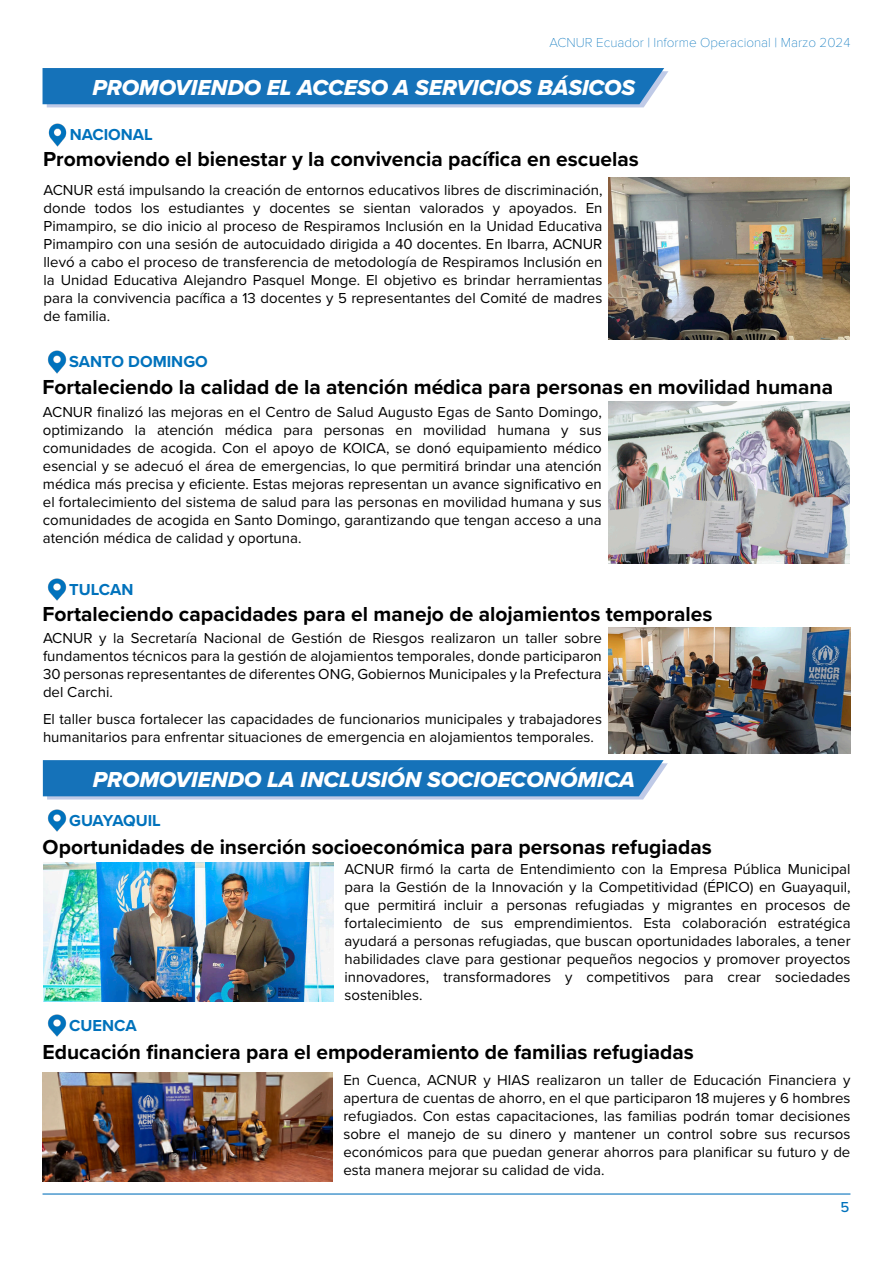
<style>
.page{position:relative;width:893px;height:1263px;background:#fff}
.page>*{position:absolute;margin:0;border:0;box-sizing:border-box;transform-origin:0 0}
.t1{font:22.5px "Proxima Nova Extrabld It";color:#fff}
.t2{font:700 21px "Proxima Nova";color:#000}
.t3{font:700 16.5px "Proxima Nova";color:#0072bc}
.t4{font:15px/18px "Proxima Nova";color:#000;text-align:justify}
.t5{font:500 15px "Proxima Nova";color:#0172bc}
.t6{font:100 13.5px "Proxima Nova T";color:#0172bc}
</style>
<div class="page">
<hr style="left:43px;top:1193px;width:807px;height:1px;background:#0e76bd">
<svg style="left:43px;top:760px;width:625px;height:39px;background:#267bbd"></svg>
<svg style="left:43px;top:68px;width:625px;height:39px;background:#267bbd"></svg>
<img style="left:608px;top:402px;width:241px;height:162px">
<img style="left:47px;top:578px;width:20px;height:23px">
<img style="left:608px;top:627px;width:242px;height:126px">
<img style="left:47px;top:350px;width:20px;height:24px">
<img style="left:47px;top:1014px;width:20px;height:23px">
<img style="left:42px;top:1073px;width:291px;height:108px">
<img style="left:47px;top:809px;width:20px;height:23px">
<img style="left:44px;top:862px;width:290px;height:139px">
<img style="left:48px;top:123px;width:19px;height:24px">
<img style="left:609px;top:177px;width:241px;height:162px">
<p class="t6" style="left:549px;top:32px;width:303px">ACNUR Ecuador | Informe Operacional | Marzo 2024</p>
<p class="t1" style="left:92px;top:74px;width:544px">PROMOVIENDO EL ACCESO A SERVICIOS BÁSICOS</p>
<p class="t3" style="left:70px;top:122px;width:85px">NACIONAL</p>
<p class="t2" style="left:43px;top:144px;width:597px">Promoviendo el bienestar y la convivencia pacífica en escuelas</p>
<p class="t4" style="left:44px;top:180px;width:560px">ACNUR está impulsando la creación de entornos educativos libres de discriminación, donde todos los estudiantes y docentes se sientan valorados y apoyados. En Pimampiro, se dio inicio al proceso de Respiramos Inclusión en la Unidad Educativa Pimampiro con una sesión de autocuidado dirigida a 40 docentes. En Ibarra, ACNUR llevó a cabo el proceso de transferencia de metodología de Respiramos Inclusión en la Unidad Educativa Alejandro Pasquel Monge. El objetivo es brindar herramientas para la convivencia pacífica a 13 docentes y 5 representantes del Comité de madres de familia.</p>
<p class="t3" style="left:69px;top:349px;width:140px">SANTO DOMINGO</p>
<p class="t4" style="left:43px;top:402px;width:560px">ACNUR finalizó las mejoras en el Centro de Salud Augusto Egas de Santo Domingo, optimizando la atención médica para personas en movilidad humana y sus comunidades de acogida. Con el apoyo de KOICA, se donó equipamiento médico esencial y se adecuó el área de emergencias, lo que permitirá brindar una atención médica más precisa y eficiente. Estas mejoras representan un avance significativo en el fortalecimiento del sistema de salud para las personas en movilidad humana y sus comunidades de acogida en Santo Domingo, garantizando que tengan acceso a una atención médica de calidad y oportuna.</p>
<p class="t2" style="left:42px;top:371px;width:792px">Fortaleciendo la calidad de la atención médica para personas en movilidad humana</p>
<p class="t3" style="left:69px;top:577px;width:66px">TULCAN</p>
<p class="t4" style="left:43px;top:629px;width:560px">ACNUR y la Secretaría Nacional de Gestión de Riesgos realizaron un taller sobre fundamentos técnicos para la gestión de alojamientos temporales, donde participaron 30 personas representantes de diferentes ONG, Gobiernos Municipales y la Prefectura del Carchi.</p>
<p class="t4" style="left:43px;top:709px;width:560px">El taller busca fortalecer las capacidades de funcionarios municipales y trabajadores humanitarios para enfrentar situaciones de emergencia en alojamientos temporales.</p>
<p class="t2" style="left:43px;top:598px;width:672px">Fortaleciendo capacidades para el manejo de alojamientos temporales</p>
<p class="t1" style="left:93px;top:766px;width:544px">PROMOVIENDO LA INCLUSIÓN SOCIOECONÓMICA</p>
<p class="t3" style="left:69px;top:808px;width:93px">GUAYAQUIL</p>
<p class="t2" style="left:43px;top:831px;width:671px">Oportunidades de inserción socioeconómica para personas refugiadas</p>
<p class="t3" style="left:69px;top:1013px;width:69px">CUENCA</p>
<p class="t4" style="left:345px;top:859px;width:508px">ACNUR firmó la carta de Entendimiento con la Empresa Pública Municipal para la Gestión de la Innovación y la Competitividad (ÉPICO) en Guayaquil, que permitirá incluir a personas refugiadas y migrantes en procesos de fortalecimiento de sus emprendimientos. Esta colaboración estratégica ayudará a personas refugiadas, que buscan oportunidades laborales, a tener habilidades clave para gestionar pequeños negocios y promover proyectos innovadores, transformadores y competitivos para crear sociedades sostenibles.</p>
<p class="t2" style="left:42px;top:1036px;width:653px">Educación financiera para el empoderamiento de familias refugiadas</p>
<p class="t4" style="left:343px;top:1070px;width:509px">En Cuenca, ACNUR y HIAS realizaron un taller de Educación Financiera y apertura de cuentas de ahorro, en el que participaron 18 mujeres y 6 hombres refugiados. Con estas capacitaciones, las familias podrán tomar decisiones sobre el manejo de su dinero y mantener un control sobre sus recursos económicos para que puedan generar ahorros para planificar su futuro y de esta manera mejorar su calidad de vida.</p>
<p class="t5" style="left:840px;top:1198px;width:10px">5</p>
</div>
